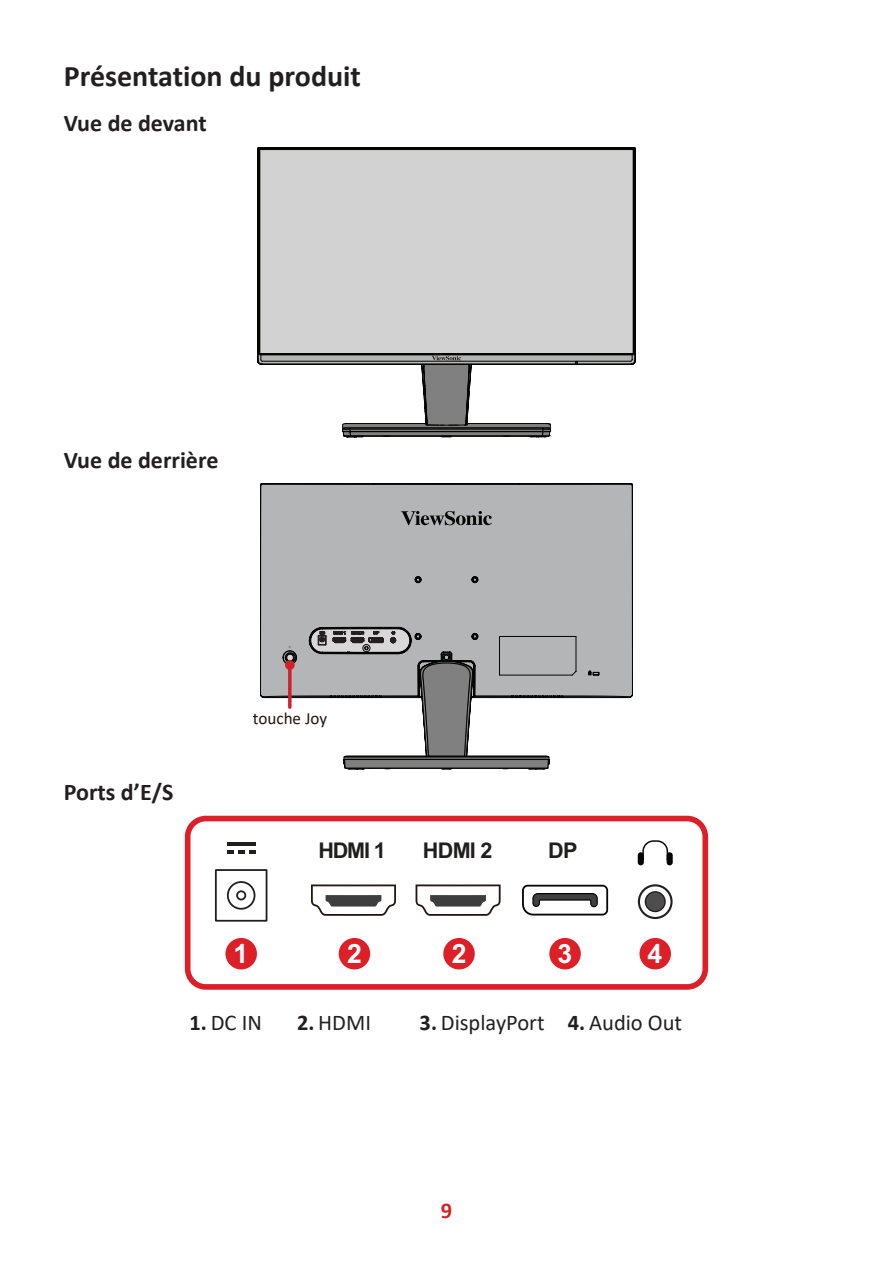
<style>
.page{position:relative;width:893px;height:1263px;background:#fff}
.page>*{position:absolute;margin:0;border:0;box-sizing:border-box;transform-origin:0 0}
.t1{font:700 30px "Calibri";color:#231f20}
.t2{font:700 26.55px "Arial";color:#fff}
.t3{font:700 24px "Calibri";color:#231f20}
.t4{font:22.5px "Calibri";color:#231f20}
.t5{font:700 22.5px "Calibri";color:#d1232a}
.t6{font:700 21.6px "Arial";letter-spacing:-.035em;color:#211e1e}
.t7{font:17.1px "Calibri";color:#211512}
.s1{font-weight:700}
</style>
<div class="page">
<div style="left:257px;top:147px;width:378px;height:202px;background:#d3d2d2"></div>
<svg style="left:257px;top:349px;width:379px;height:89px"></svg>
<div style="left:260px;top:483px;width:373px;height:215px;background:#b4b5b6"></div>
<svg style="left:401px;top:511px;width:91px;height:14px"></svg>
<svg style="left:260px;top:628px;width:370px;height:141px"></svg>
<svg style="left:288px;top:670px;width:4px;height:37px"></svg>
<div style="left:285px;top:660px;width:10px;height:10px;background:#d02029;border-radius:50%"></div>
<div style="left:185px;top:816px;width:523px;height:174px;border:6px solid #dd1f28;border-radius:18px"></div>
<div style="left:225px;top:938px;width:32px;height:31px;background:#dd1f28;border-radius:50%"></div>
<div style="left:339px;top:938px;width:31px;height:31px;background:#dd1f28;border-radius:50%"></div>
<div style="left:443px;top:938px;width:32px;height:31px;background:#dd1f28;border-radius:50%"></div>
<div style="left:549px;top:938px;width:32px;height:31px;background:#dd1f28;border-radius:50%"></div>
<div style="left:639px;top:938px;width:32px;height:31px;background:#dd1f28;border-radius:50%"></div>
<svg style="left:311px;top:884px;width:85px;height:32px"></svg>
<svg style="left:416px;top:884px;width:85px;height:32px"></svg>
<hr style="left:227px;top:843px;width:29px;height:3px;background:#211e1e">
<svg style="left:227px;top:850px;width:29px;height:3px"></svg>
<svg style="left:214px;top:869px;width:54px;height:53px"></svg>
<svg style="left:638px;top:840px;width:35px;height:25px"></svg>
<svg style="left:639px;top:885px;width:33px;height:33px"></svg>
<div style="left:638px;top:884px;width:35px;height:35px;border:2px solid #231f20;border-radius:50%"></div>
<div style="left:645px;top:892px;width:20px;height:19px;background:#4e4d4e;border-radius:50%"></div>
<div style="left:645px;top:891px;width:21px;height:21px;border:1px solid #231f20;border-radius:50%"></div>
<svg style="left:522px;top:885px;width:86px;height:30px"></svg>
<h1 class="t1" style="left:64px;top:55px;width:299px">Présentation du produit</h1>
<p class="t3" style="left:64px;top:106px;width:144px">Vue de devant</p>
<p class="t3" style="left:64px;top:443px;width:156px">Vue de derrière</p>
<p class="t3" style="left:64px;top:775px;width:111px">Ports d’E/S</p>
<p class="t7" style="left:253px;top:706px;width:76px">touche Joy</p>
<p class="t6" style="left:318px;top:835px;width:69px">HDMI 1</p>
<p class="t6" style="left:423px;top:835px;width:71px">HDMI 2</p>
<p class="t6" style="left:548px;top:835px;width:31px">DP</p>
<p class="t2" style="left:233px;top:935px;width:16px">1</p>
<p class="t2" style="left:347px;top:935px;width:16px">2</p>
<p class="t2" style="left:452px;top:935px;width:16px">2</p>
<p class="t2" style="left:557px;top:935px;width:16px">3</p>
<p class="t2" style="left:647px;top:935px;width:16px">4</p>
<p class="t4" style="left:190px;top:1007px;width:74px"><span class="s1">1.</span> DC IN</p>
<p class="t4" style="left:297px;top:1007px;width:76px"><span class="s1">2.</span> HDMI</p>
<p class="t4" style="left:420px;top:1007px;width:264px"><span class="s1">3.</span> DisplayPort <span class="s1">4.</span> Audio Out</p>
<p class="t5" style="left:441px;top:1194px;width:13px">9</p>
</div>
